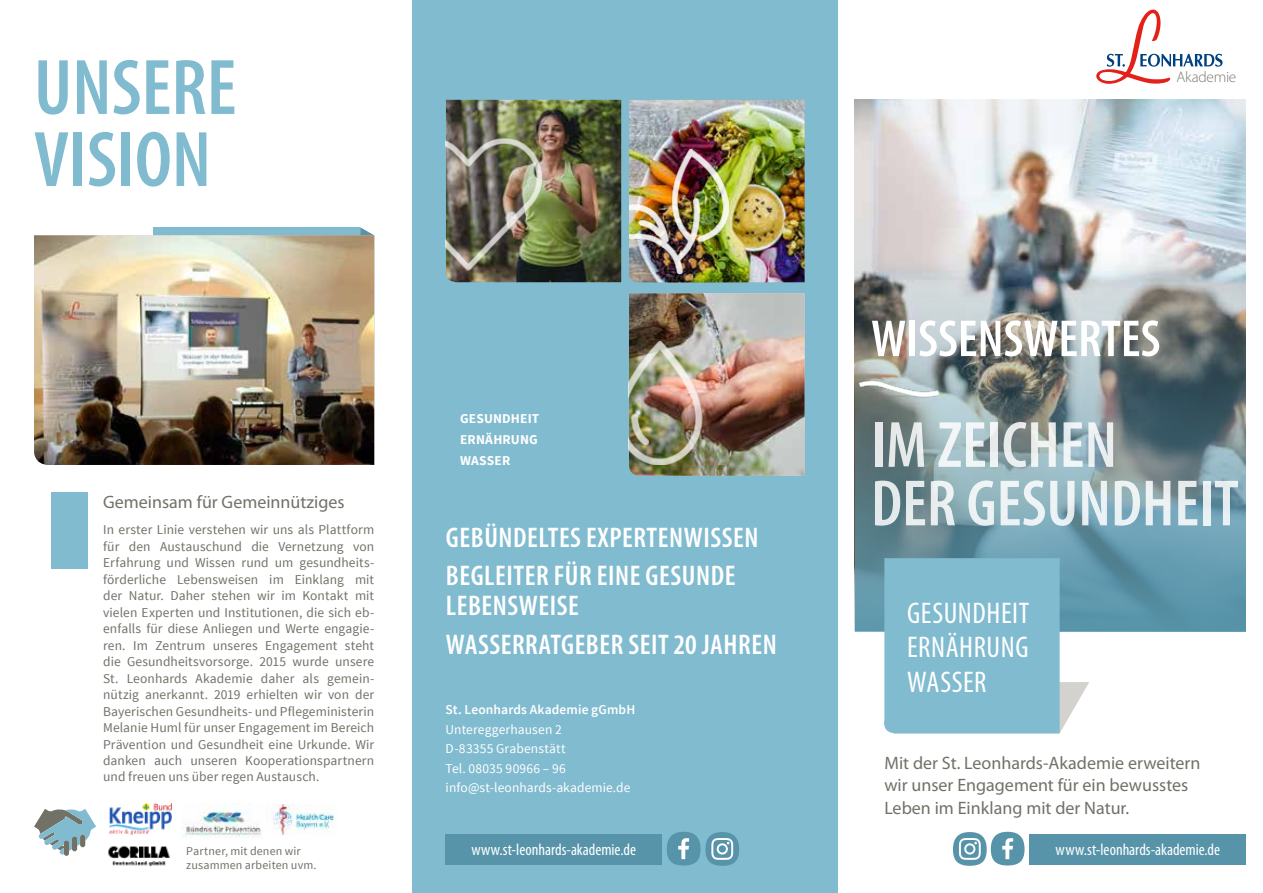
<style>
.page{position:relative;width:1263px;height:893px;background:#fff}
.page>*{position:absolute;margin:0;border:0;box-sizing:border-box;transform-origin:0 0}
.t1{font:600 condensed 79.5px/72px "Myriad Pro";color:#81bbcf}
.t2{font:600 condensed 66px/58.5px "Myriad Pro";color:#fff}
.t3{font:600 condensed 52.5px "Myriad Pro";color:#fff}
.t4{font:condensed 30px/34.5px "Myriad Pro";letter-spacing:.02em;color:#fff;text-align:justify}
.t5{font:600 condensed 28.5px/38.5px "Myriad Pro";letter-spacing:.02em;color:#fff}
.t6{font:18px/22.5px "Myriad Pro";color:#727168}
.t7{font:condensed 16.5px "Myriad Pro";color:#fff}
.t8{font:300 15.45px "Myriad Pro";letter-spacing:-.02em;color:#807a75}
.t9{font:13.5px/16.5px "Source Sans Pro";letter-spacing:.01em;color:#727168;text-align:justify}
.t10{font:13.5px/19.5px "Source Sans Pro";letter-spacing:.01em;color:#fff}
.t11{font:700 13.5px/21px "Source Sans Pro";letter-spacing:.01em;color:#fff}
.t12{font:600 13.5px "Source Sans Pro";letter-spacing:.01em;color:#fff}
.t13{font:12px/13.5px "Source Sans Pro";letter-spacing:.015em;color:#727168}
</style>
<div class="page">
<div style="left:154px;top:227px;width:206px;height:230px;background:#81bbcf"></div>
<div style="left:412px;top:0;width:426px;height:893px;background:#81bbcf"></div>
<svg style="left:360px;top:227px;width:14px;height:8px"></svg>
<img style="left:34px;top:235px;width:340px;height:230px">
<img style="left:628px;top:293px;width:176px;height:183px">
<img style="left:629px;top:100px;width:175px;height:183px">
<img style="left:855px;top:100px;width:391px;height:532px">
<img style="left:445px;top:100px;width:176px;height:182px">
<svg style="left:881px;top:558px;width:208px;height:175px;background:#89bdd0"></svg>
<svg style="left:1096px;top:10px;width:126px;height:74px"></svg>
<svg style="left:34px;top:809px;width:62px;height:47px"></svg>
<img style="left:266px;top:804px;width:68px;height:31px">
<img style="left:108px;top:845px;width:62px;height:22px">
<img style="left:182px;top:804px;width:79px;height:34px">
<div style="left:51px;top:492px;width:37px;height:76px;background:#81bbcf"></div>
<div style="left:1030px;top:834px;width:216px;height:31px;background:#5794a9"></div>
<div style="left:446px;top:834px;width:216px;height:31px;background:#5794a9"></div>
<img style="left:446px;top:131px;width:96px;height:147px">
<img style="left:629px;top:341px;width:91px;height:124px">
<img style="left:629px;top:150px;width:100px;height:123px">
<img style="left:859px;top:348px;width:80px;height:80px">
<img style="left:109px;top:804px;width:62px;height:30px">
<div style="left:667px;top:832px;width:33px;height:33px;background:#5794a9;border-radius:50%"></div>
<svg style="left:678px;top:838px;width:11px;height:21px"></svg>
<div style="left:991px;top:832px;width:33px;height:33px;background:#5794a9;border-radius:50%"></div>
<svg style="left:1002px;top:838px;width:11px;height:21px"></svg>
<div style="left:705px;top:832px;width:34px;height:34px;background:#5794a9;border-radius:50%"></div>
<svg style="left:711px;top:838px;width:22px;height:22px"></svg>
<div style="left:953px;top:832px;width:34px;height:34px;background:#5794a9;border-radius:50%"></div>
<svg style="left:959px;top:838px;width:22px;height:22px"></svg>
<h1 class="t1" style="left:34px;top:50px;width:204px">UNSERE<br>VISION</h1>
<p class="t11" style="left:460px;top:409px;width:81px">GESUNDHEIT<br>ERNÄHRUNG<br>WASSER</p>
<h3 class="t6" style="left:103px;top:490px;width:243px">Gemeinsam für Gemeinnütziges</h3>
<p class="t9" style="left:103px;top:521px;width:273px">In erster Linie verstehen wir uns als Plattform für den Austauschund die Vernetzung von Erfahrung und Wissen rund um gesundheits&shy;förderliche Lebensweisen im Einklang mit der Natur. Daher stehen wir im Kontakt mit vielen Experten und Institutionen, die sich eb&shy;enfalls für diese Anliegen und Werte engagie&shy;ren. Im Zentrum unseres Engagement steht die Gesundheitsvorsorge. 2015 wurde unsere St. Leonhards Akademie daher als gemein&shy;nützig anerkannt. 2019 erhielten wir von der Bayerischen Gesundheits- und Pflegeministerin Melanie Huml für unser Engagement im Bereich Prävention und Gesundheit eine Urkunde. Wir danken auch unseren Kooperationspartnern und freuen uns über regen Austausch.</p>
<h3 class="t5" style="left:446px;top:517px;width:314px">GEBÜNDELTES EXPERTENWISSEN<br>BEGLEITER FÜR EINE GESUNDE</h3>
<h3 class="t5" style="left:446px;top:586px;width:332px">LEBENSWEISE<br>WASSERRATGEBER SEIT 20 JAHREN</h3>
<p class="t12" style="left:446px;top:701px;width:191px">St. Leonhards Akademie gGmbH</p>
<p class="t10" style="left:446px;top:720px;width:186px">Untereggerhausen 2<br>D-83355 Grabenstätt<br>Tel. 08035 90966 – 96 info@st-leonhards-akademie.de</p>
<p class="t8" style="left:1176px;top:67px;width:61px">Akademie</p>
<h3 class="t3" style="left:871px;top:306px;width:291px">WISSENSWERTES</h3>
<h2 class="t2" style="left:871px;top:415px;width:369px">IM ZEICHEN<br>DER GESUNDHEIT</h2>
<h3 class="t4" style="left:907px;top:595px;width:124px">GESUNDHEIT ERNÄHRUNG WASSER</h3>
<h3 class="t6" style="left:884px;top:751px;width:318px">Mit der St. Leonhards-Akademie erweitern wir unser Engagement für ein bewusstes<br>Leben im Einklang mit der Natur.</h3>
<p class="t13" style="left:186px;top:845px;width:132px">Partner, mit denen wir zusammen arbeiten uvm.</p>
<p class="t7" style="left:471px;top:840px;width:166px">www.st-leonhards-akademie.de</p>
<p class="t7" style="left:1056px;top:840px;width:166px">www.st-leonhards-akademie.de</p>
</div>
